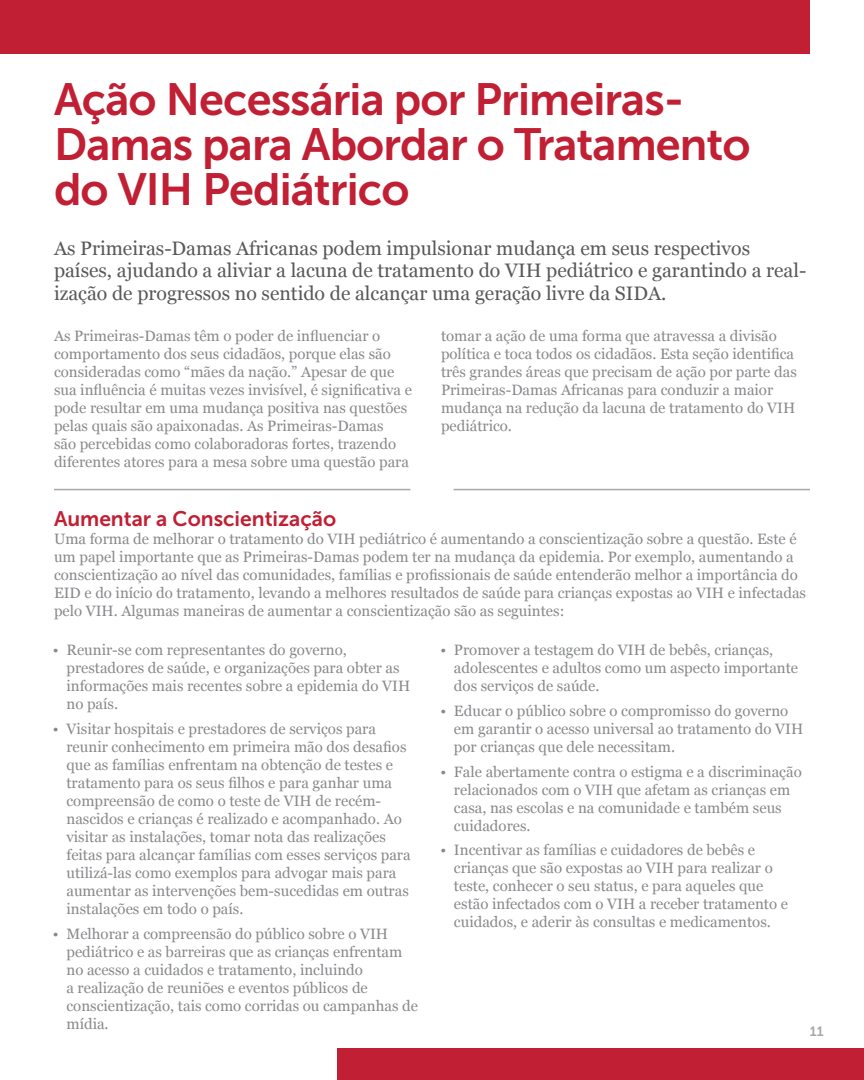
<style>
.page{position:relative;width:864px;height:1080px;background:#fff}
.page>*{position:absolute;margin:0;border:0;box-sizing:border-box;transform-origin:0 0}
.SubjectHeader{font:45px/45px "Museo Sans 700";letter-spacing:-.02em;color:#c11f33}
.SubjectSub{font:21px "Museo Sans 700";color:#c11f33}
.ParaLede{font:19.5px/22.5px "Georgia";color:#57585a}
.body{font:15px/18px "Georgia";color:#87898c}
.PullQuote{font:13.5px "Museo Sans 700";color:#a6a8ab}
</style>
<div class="page">
<div style="left:0;top:0;width:809px;height:53px;background:#c11f33"></div>
<div style="left:338px;top:1048px;width:526px;height:32px;background:#c11f33"></div>
<hr style="left:54px;top:489px;width:356px;height:1px;background:#a6a8ab">
<hr style="left:454px;top:489px;width:356px;height:1px;background:#a6a8ab">
<p class="SubjectHeader" style="left:54px;top:77px;width:698px">Ação Necessária por Primeiras-<br>Damas para Abordar o Tratamento do VIH Pediátrico</p>
<p class="ParaLede" style="left:54px;top:236px;width:754px">As Primeiras-Damas Africanas podem impulsionar mudança em seus respectivos países, ajudando a aliviar a lacuna de tratamento do VIH pediátrico e garantindo a real&shy;ização de progressos no sentido de alcançar uma geração livre da SIDA.</p>
<p class="body" style="left:54px;top:326px;width:359px">As Primeiras-Damas têm o poder de influenciar o comportamento dos seus cidadãos, porque elas são consideradas como “mães da nação.” Apesar de que sua influência é muitas vezes invisível, é significativa e pode resultar em uma mudança positiva nas questões pelas quais são apaixonadas. As Primeiras-Damas<br>são percebidas como colaboradoras fortes, trazendo diferentes atores para a mesa sobre uma questão para</p>
<p class="body" style="left:441px;top:326px;width:357px">tomar a ação de uma forma que atravessa a divisão política e toca todos os cidadãos. Esta seção identifica três grandes áreas que precisam de ação por parte das Primeiras-Damas Africanas para conduzir a maior mudança na redução da lacuna de tratamento do VIH pediátrico.</p>
<p class="SubjectSub" style="left:54px;top:507px;width:284px">Aumentar a Conscientização</p>
<p class="body" style="left:54px;top:529px;width:754px">Uma forma de melhorar o tratamento do VIH pediátrico é aumentando a conscientização sobre a questão. Este é um papel importante que as Primeiras-Damas podem ter na mudança da epidemia. Por exemplo, aumentando a conscientização ao nível das comunidades, famílias e profissionais de saúde entenderão melhor a importância do EID e do início do tratamento, levando a melhores resultados de saúde para crianças expostas ao VIH e infectadas pelo VIH. Algumas maneiras de aumentar a conscientização são as seguintes:</p>
<p class="body" style="left:66px;top:640px;width:345px;text-indent:-14px">• Reunir-se com representantes do governo, prestadores de saúde, e organizações para obter as informações mais recentes sobre a epidemia do VIH no país.</p>
<p class="body" style="left:66px;top:719px;width:346px;text-indent:-14px">• Visitar hospitais e prestadores de serviços para reunir conhecimento em primeira mão dos desafios que as famílias enfrentam na obtenção de testes e tratamento para os seus filhos e para ganhar uma compreensão de como o teste de VIH de recém&shy;nascidos e crianças é realizado e acompanhado. Ao visitar as instalações, tomar nota das realizações feitas para alcançar famílias com esses serviços para utilizá-las como exemplos para advogar mais para aumentar as intervenções bem-sucedidas em outras instalações em todo o país.</p>
<p class="body" style="left:66px;top:924px;width:353px;text-indent:-14px">• Melhorar a compreensão do público sobre o VIH pediátrico e as barreiras que as crianças enfrentam no acesso a cuidados e tratamento, incluindo<br>a realização de reuniões e eventos públicos de conscientização, tais como corridas ou campanhas de mídia.</p>
<p class="body" style="left:454px;top:640px;width:346px;text-indent:-14px">• Promover a testagem do VIH de bebês, crianças, adolescentes e adultos como um aspecto importante dos serviços de saúde.</p>
<p class="body" style="left:454px;top:701px;width:351px;text-indent:-14px">• Educar o público sobre o compromisso do governo em garantir o acesso universal ao tratamento do VIH por crianças que dele necessitam.</p>
<p class="body" style="left:454px;top:762px;width:349px;text-indent:-14px">• Fale abertamente contra o estigma e a discriminação relacionados com o VIH que afetam as crianças em casa, nas escolas e na comunidade e também seus cuidadores.</p>
<p class="body" style="left:454px;top:840px;width:336px;text-indent:-14px">• Incentivar as famílias e cuidadores de bebês e crianças que são expostas ao VIH para realizar o teste, conhecer o seu status, e para aqueles que estão infectados com o VIH a receber tratamento e cuidados, e aderir às consultas e medicamentos.</p>
<p class="PullQuote" style="left:810px;top:1024px;width:15px">11</p>
</div>
